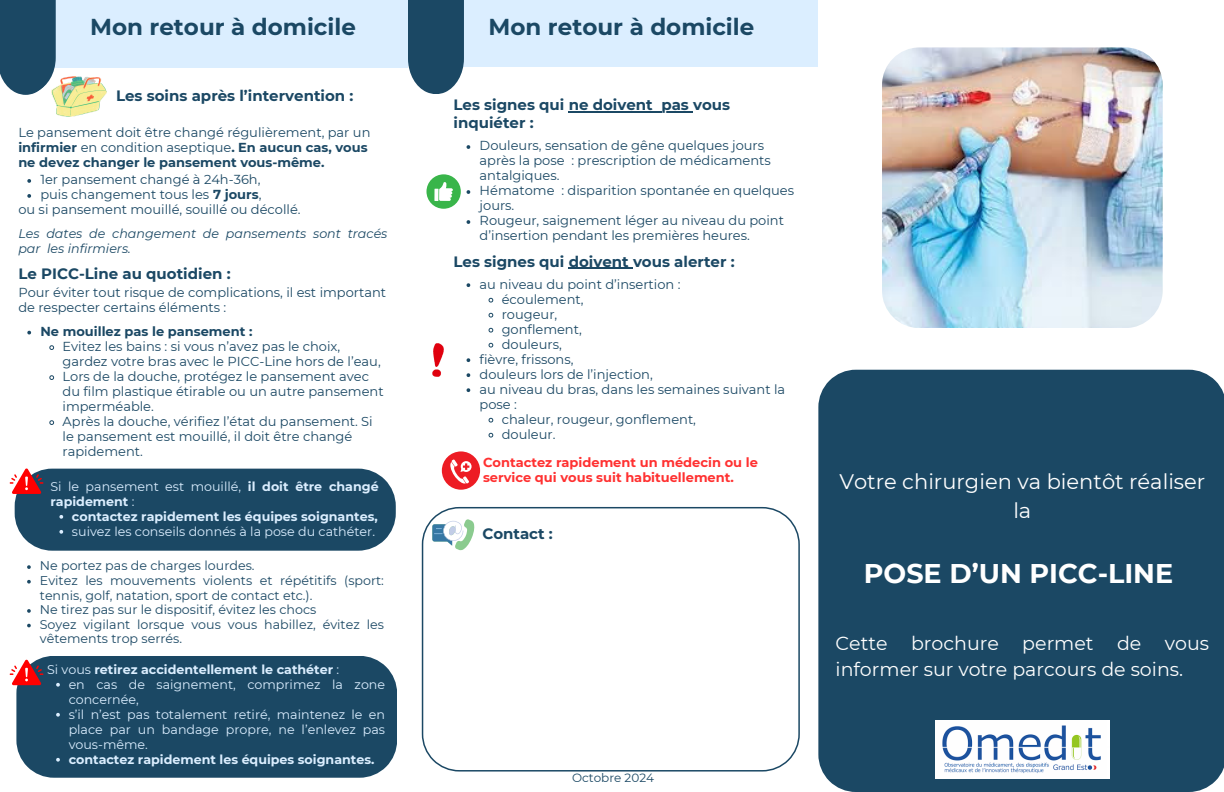
<style>
.page{position:relative;width:1224px;height:792px;background:#fff}
.page>*{position:absolute;margin:0;border:0;box-sizing:border-box;transform-origin:0 0}
.t1{font:700 27px "Montserrat";color:#fff}
.t2{font:700 23px "Montserrat";color:#1b4864}
.t3{font:21px/29.2px "Montserrat";color:#fff;text-align:center}
.t4{font:19px/26.2px "Montserrat";color:#fff}
.t5{font:700 15px "Montserrat";color:#1b4864}
.t6{font:13px/15px "Montserrat";color:#1b4864}
.t7{font:700 13px/15px "Montserrat";color:#ff3131}
.t8{font:700 13px "Montserrat";color:#1b4864}
.t9{font:12.7px/14.6px "Montserrat";color:#1b4864}
.t10{font:12.7px/15px "Montserrat";color:#dbeeff}
.t11{font:700 12.7px/15px "Montserrat";color:#dbeeff}
.t12{font:italic 12.7px/15px "Montserrat";color:#1b4864}
.t13{font:12px "Montserrat";color:#1b4864}
.s1{font-weight:700}
.s2{font-weight:400}
</style>
<div class="page">
<div style="left:818px;top:370px;width:406px;height:422px;background:#1b4864"></div>
<div style="left:43px;top:0;width:365px;height:68px;background:#dbeeff"></div>
<svg style="left:422px;top:507px;width:378px;height:265px"></svg>
<div style="left:454px;top:0;width:364px;height:67px;background:#dbeeff"></div>
<svg style="left:408px;top:0;width:56px;height:94px;background:#2d5670"></svg>
<svg style="left:0;top:0;width:56px;height:95px;background:#2a546e"></svg>
<svg style="left:432px;top:519px;width:42px;height:31px"></svg>
<img style="left:936px;top:721px;width:173px;height:57px">
<img style="left:882px;top:47px;width:281px;height:281px">
<svg style="left:442px;top:451px;width:38px;height:39px"></svg>
<img style="left:52px;top:77px;width:55px;height:40px">
<svg style="left:27px;top:179px;width:4px;height:4px"></svg>
<svg style="left:27px;top:194px;width:4px;height:4px"></svg>
<img style="left:432px;top:343px;width:12px;height:33px">
<hr style="left:569px;top:268px;width:64px;height:1px;background:#1b4864">
<svg style="left:467px;top:283px;width:3px;height:4px"></svg>
<svg style="left:488px;top:297px;width:6px;height:6px"></svg>
<svg style="left:488px;top:312px;width:6px;height:6px"></svg>
<svg style="left:488px;top:327px;width:6px;height:6px"></svg>
<svg style="left:488px;top:342px;width:6px;height:6px"></svg>
<svg style="left:467px;top:358px;width:3px;height:4px"></svg>
<svg style="left:467px;top:373px;width:3px;height:4px"></svg>
<svg style="left:467px;top:388px;width:3px;height:4px"></svg>
<svg style="left:488px;top:417px;width:6px;height:6px"></svg>
<svg style="left:488px;top:432px;width:6px;height:6px"></svg>
<div style="left:426px;top:174px;width:35px;height:35px;background:#39b54a;border-radius:50%"></div>
<svg style="left:434px;top:182px;width:19px;height:19px"></svg>
<hr style="left:569px;top:111px;width:84px;height:2px;background:#1b4864">
<svg style="left:653px;top:111px;width:8px;height:2px"></svg>
<hr style="left:661px;top:111px;width:32px;height:2px;background:#1b4864">
<svg style="left:467px;top:145px;width:3px;height:4px"></svg>
<svg style="left:467px;top:190px;width:3px;height:4px"></svg>
<svg style="left:467px;top:220px;width:3px;height:4px"></svg>
<svg style="left:10px;top:469px;width:386px;height:82px;background:#29506a"></svg>
<div style="left:16px;top:656px;width:381px;height:122px;background:#1b4864"></div>
<svg style="left:10px;top:660px;width:33px;height:25px"></svg>
<svg style="left:56px;top:683px;width:4px;height:4px"></svg>
<svg style="left:56px;top:713px;width:4px;height:4px"></svg>
<svg style="left:56px;top:758px;width:4px;height:4px"></svg>
<svg style="left:27px;top:331px;width:4px;height:3px"></svg>
<svg style="left:49px;top:345px;width:6px;height:5px"></svg>
<svg style="left:49px;top:375px;width:6px;height:5px"></svg>
<svg style="left:49px;top:420px;width:6px;height:5px"></svg>
<svg style="left:27px;top:565px;width:4px;height:4px"></svg>
<svg style="left:27px;top:580px;width:4px;height:4px"></svg>
<svg style="left:27px;top:609px;width:4px;height:4px"></svg>
<svg style="left:27px;top:624px;width:4px;height:3px"></svg>
<p class="t2" style="left:90px;top:12px;width:267px">Mon retour à domicile</p>
<p class="t2" style="left:489px;top:12px;width:267px">Mon retour à domicile</p>
<p class="t5" style="left:116px;top:87px;width:239px">Les soins après l’intervention :</p>
<p class="t6" style="left:18px;top:125px;width:354px">Le pansement doit être changé régulièrement, par un <span class="s1">infirmier</span> en condition aseptique<span class="s1">. En aucun cas, vous ne devez changer le pansement vous-même.</span></p>
<p class="t6" style="left:40px;top:172px;width:222px">1er pansement changé à 24h-36h,</p>
<p class="t6" style="left:40px;top:187px;width:223px">puis changement tous les <span class="s1">7 jours</span>,</p>
<p class="t6" style="left:18px;top:202px;width:284px">ou si pansement mouillé, souillé ou décollé.</p>
<h5 class="t12" style="left:18px;top:226px;width:371px">Les dates de changement de pansements sont tracés par les infirmiers.</h5>
<p class="t5" style="left:18px;top:265px;width:214px">Le PICC-Line au quotidien :</p>
<p class="t6" style="left:18px;top:285px;width:369px">Pour éviter tout risque de complications, il est important de respecter certains éléments :</p>
<p class="t8" style="left:40px;top:323px;width:214px">Ne mouillez pas le pansement :</p>
<p class="t6" style="left:63px;top:339px;width:320px">Evitez les bains : si vous n’avez pas le choix, gardez votre bras avec le PICC-Line hors de l’eau,</p>
<p class="t6" style="left:63px;top:369px;width:323px">Lors de la douche, protégez le pansement avec du film plastique étirable ou un autre pansement imperméable.</p>
<p class="t6" style="left:63px;top:414px;width:312px">Après la douche, vérifiez l’état du pansement. Si le pansement est mouillé, il doit être changé rapidement.</p>
<p class="t11" style="left:50px;top:479px;width:330px"><span class="s2">Si le pansement est mouillé,</span> il doit être changé rapidement <span class="s2">:</span></p>
<p class="t11" style="left:72px;top:509px;width:307px">contactez rapidement les équipes soignantes,</p>
<p class="t10" style="left:72px;top:524px;width:305px">suivez les conseils donnés à la pose du cathéter.</p>
<p class="t9" style="left:40px;top:559px;width:216px">Ne portez pas de charges lourdes.</p>
<p class="t9" style="left:40px;top:573px;width:346px">Evitez les mouvements violents et répétitifs (sport: tennis, golf, natation, sport de contact etc.).</p>
<p class="t9" style="left:40px;top:602px;width:278px">Ne tirez pas sur le dispositif, évitez les chocs</p>
<p class="t9" style="left:40px;top:617px;width:346px">Soyez vigilant lorsque vous vous habillez, évitez les vêtements trop serrés.</p>
<p class="t11" style="left:47px;top:662px;width:294px"><span class="s2">Si vous</span> retirez accidentellement le cathéter <span class="s2">:</span></p>
<p class="t10" style="left:69px;top:677px;width:318px">en cas de saignement, comprimez la zone concernée,</p>
<p class="t10" style="left:69px;top:707px;width:318px;text-align:justify">s’il n’est pas totalement retiré, maintenez le en place par un bandage propre, ne l’enlevez pas vous-même.</p>
<h6 class="t11" style="left:69px;top:752px;width:307px">contactez rapidement les équipes soignantes.</h6>
<p class="t5" style="left:454px;top:96px;width:201px">Les signes qui ne doivent</p>
<p class="t5" style="left:661px;top:96px;width:70px">pas vous</p>
<p class="t5" style="left:454px;top:114px;width:82px">inquiéter :</p>
<p class="t6" style="left:480px;top:138px;width:293px">Douleurs, sensation de gêne quelques jours après la pose : prescription de médicaments antalgiques.</p>
<p class="t6" style="left:480px;top:183px;width:316px">Hématome : disparition spontanée en quelques jours.</p>
<h5 class="t6" style="left:480px;top:213px;width:306px">Rougeur, saignement léger au niveau du point d’insertion pendant les premières heures.</h5>
<p class="t5" style="left:454px;top:252px;width:283px">Les signes qui doivent vous alerter :</p>
<p class="t6" style="left:480px;top:276px;width:202px">au niveau du point d’insertion :</p>
<p class="t6" style="left:502px;top:291px;width:83px">écoulement,</p>
<p class="t6" style="left:502px;top:306px;width:57px">rougeur,</p>
<h5 class="t6" style="left:502px;top:321px;width:82px">gonflement,</h5>
<p class="t6" style="left:502px;top:336px;width:62px">douleurs,</p>
<p class="t6" style="left:480px;top:351px;width:95px">fièvre, frissons,</p>
<p class="t6" style="left:480px;top:366px;width:175px">douleurs lors de l’injection,</p>
<p class="t6" style="left:480px;top:381px;width:307px">au niveau du bras, dans les semaines suivant la pose :</p>
<p class="t6" style="left:502px;top:411px;width:196px">chaleur, rougeur, gonflement,</p>
<p class="t6" style="left:502px;top:426px;width:55px">douleur.</p>
<p class="t7" style="left:483px;top:455px;width:276px">Contactez rapidement un médecin ou le service qui vous suit habituellement.</p>
<h5 class="t5" style="left:482px;top:525px;width:72px">Contact :</h5>
<p class="t13" style="left:572px;top:770px;width:84px">Octobre 2024</p>
<p class="t3" style="left:839px;top:467px;width:368px">Votre chirurgien va bientôt réaliser la</p>
<p class="t1" style="left:864px;top:557px;width:311px">POSE D’UN PICC-LINE</p>
<p class="t4" style="left:836px;top:630px;width:375px">Cette brochure permet de vous informer sur votre parcours de soins.</p>
</div>
